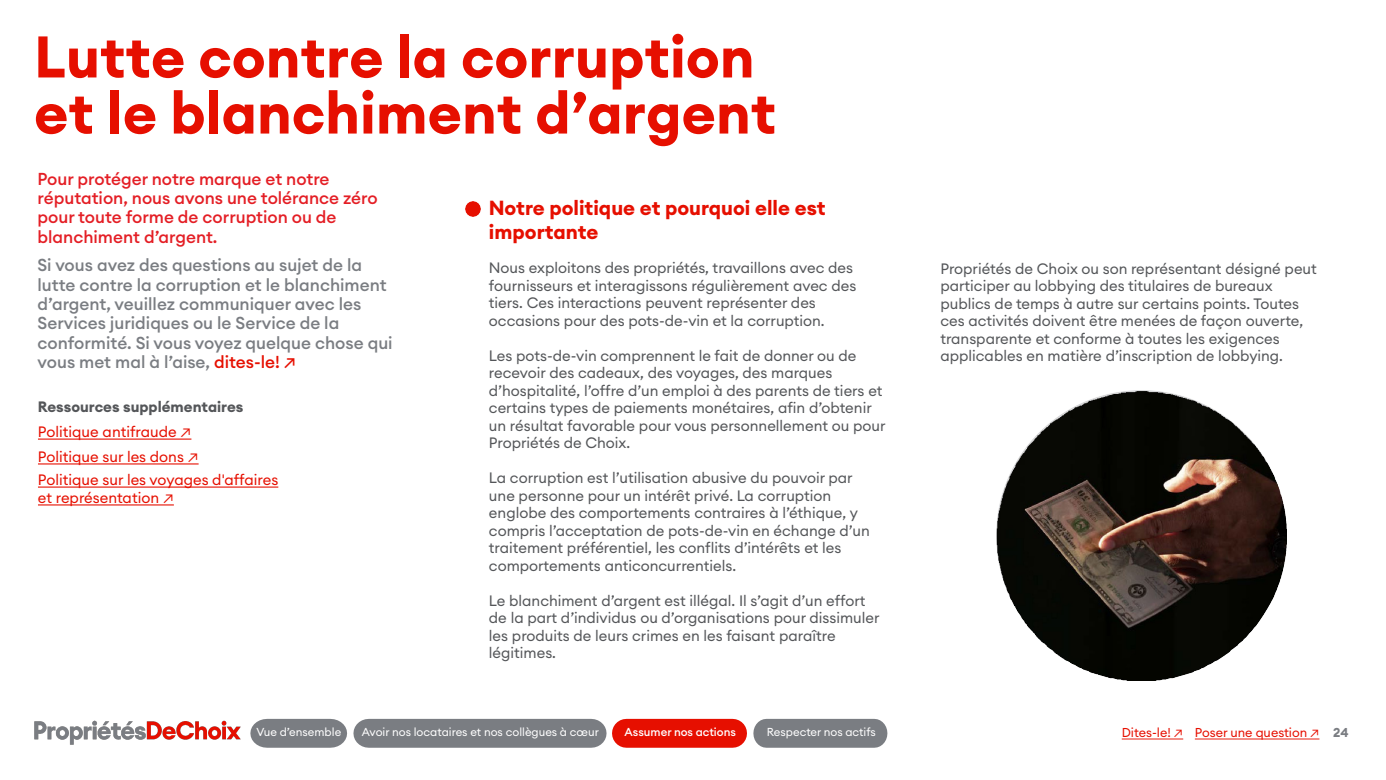
<style>
.page{position:relative;width:1386px;height:780px;background:#fff}
.page>*{position:absolute;margin:0;border:0;box-sizing:border-box;transform-origin:0 0}
.t1{font:700 57.75px/56px "Euclid Circular A";color:#e60f00}
.t2{font:700 20.12px/24.2px "Euclid Circular A";color:#e60f00}
.t3{font:500 17.06px/19.2px "Euclid Circular A";color:#7a7d82}
.t4{font:500 17.06px/19.2px "Euclid Circular A";color:#e41e25}
.t5{font:14.88px/17.5px "Euclid Circular A";color:#545659}
.t6{font:14.88px/17.8px "Euclid Circular A";color:#e60f00}
.t7{font:700 14.88px "Euclid Circular A";color:#545659}
.Slide{font:12.69px "Euclid Circular A";color:#e60f00}
.Slide-2{font:11.38px "Euclid Circular A";color:#fff}
.t8{font:500 11.38px "Euclid Circular A";color:#fff}
.s1{color:#e60f00}
.s2{font-weight:700;color:#7a7d82}
</style>
<div class="page">
<img style="left:34px;top:720px;width:207px;height:25px">
<img style="left:996px;top:390px;width:290px;height:290px">
<svg style="left:38px;top:438px;width:153px;height:1px"></svg>
<svg style="left:38px;top:463px;width:161px;height:1px"></svg>
<svg style="left:38px;top:486px;width:240px;height:1px"></svg>
<svg style="left:38px;top:504px;width:136px;height:1px"></svg>
<img style="left:465px;top:201px;width:15px;height:15px">
<svg style="left:753px;top:718px;width:134px;height:29px;background:#83858a"></svg>
<svg style="left:612px;top:718px;width:135px;height:29px;background:#e72012"></svg>
<svg style="left:250px;top:718px;width:97px;height:29px;background:#878a8e"></svg>
<div style="left:353px;top:718px;width:253px;height:29px;background:#7a7d82"></div>
<svg style="left:1121px;top:738px;width:61px;height:1px"></svg>
<svg style="left:1194px;top:738px;width:125px;height:1px"></svg>
<h2 class="t1" style="left:34px;top:30px;width:743px">Lutte contre la corruption et le blanchiment d’argent</h2>
<p class="t4" style="left:38px;top:169px;width:341px">Pour protéger notre marque et notre réputation, nous avons une tolérance zéro pour toute forme de corruption ou de blanchiment d’argent.</p>
<p class="t3" style="left:38px;top:255px;width:356px">Si vous avez des questions au sujet de la lutte contre la corruption et le blanchiment d’argent, veuillez communiquer avec les Services juridiques ou le Service de la conformité. Si vous voyez quelque chose qui vous met mal à l’aise, <span class="s1">dites-le! ↗</span></p>
<p class="t2" style="left:489px;top:196px;width:338px">Notre politique et pourquoi elle est importante</p>
<p class="t5" style="left:489px;top:259px;width:369px">Nous exploitons des propriétés, travaillons avec des fournisseurs et interagissons régulièrement avec des tiers. Ces interactions peuvent représenter des occasions pour des pots-de-vin et la corruption.</p>
<p class="t5" style="left:489px;top:346px;width:398px">Les pots-de-vin comprennent le fait de donner ou de recevoir des cadeaux, des voyages, des marques d’hospitalité, l’offre d’un emploi à des parents de tiers et certains types de paiements monétaires, afin d’obtenir un résultat favorable pour vous personnellement ou pour Propriétés de Choix.</p>
<p class="t5" style="left:489px;top:469px;width:382px">La corruption est l’utilisation abusive du pouvoir par une personne pour un intérêt privé. La corruption englobe des comportements contraires à l’éthique, y compris l’acceptation de pots-de-vin en échange d’un traitement préférentiel, les conflits d’intérêts et les comportements anticoncurrentiels.</p>
<p class="t5" style="left:489px;top:591px;width:392px">Le blanchiment d’argent est illégal. Il s’agit d’un effort de la part d’individus ou d’organisations pour dissimuler les produits de leurs crimes en les faisant paraître légitimes.</p>
<p class="t7" style="left:38px;top:397px;width:207px">Ressources supplémentaires</p>
<p class="t6" style="left:38px;top:422px;width:155px">Politique antifraude ↗</p>
<p class="t6" style="left:38px;top:447px;width:162px">Politique sur les dons ↗</p>
<p class="t6" style="left:38px;top:470px;width:242px">Politique sur les voyages d'affaires et représentation ↗</p>
<p class="t5" style="left:940px;top:259px;width:378px">Propriétés de Choix ou son représentant désigné peut participer au lobbying des titulaires de bureaux publics de temps à autre sur certains points. Toutes ces activités doivent être menées de façon ouverte, transparente et conforme à toutes les exigences applicables en matière d’inscription de lobbying.</p>
<p class="Slide-2" style="left:256px;top:724px;width:86px">Vue d’ensemble</p>
<p class="Slide-2" style="left:362px;top:724px;width:238px">Avoir nos locataires et nos collègues à cœur</p>
<p class="t8" style="left:624px;top:724px;width:113px">Assumer nos actions</p>
<p class="Slide-2" style="left:766px;top:724px;width:111px">Respecter nos actifs</p>
<p class="Slide" style="left:1121px;top:724px;width:63px">Dites-le! ↗</p>
<p class="Slide" style="left:1194px;top:724px;width:155px">Poser une question ↗ <span class="s2">24</span></p>
</div>
